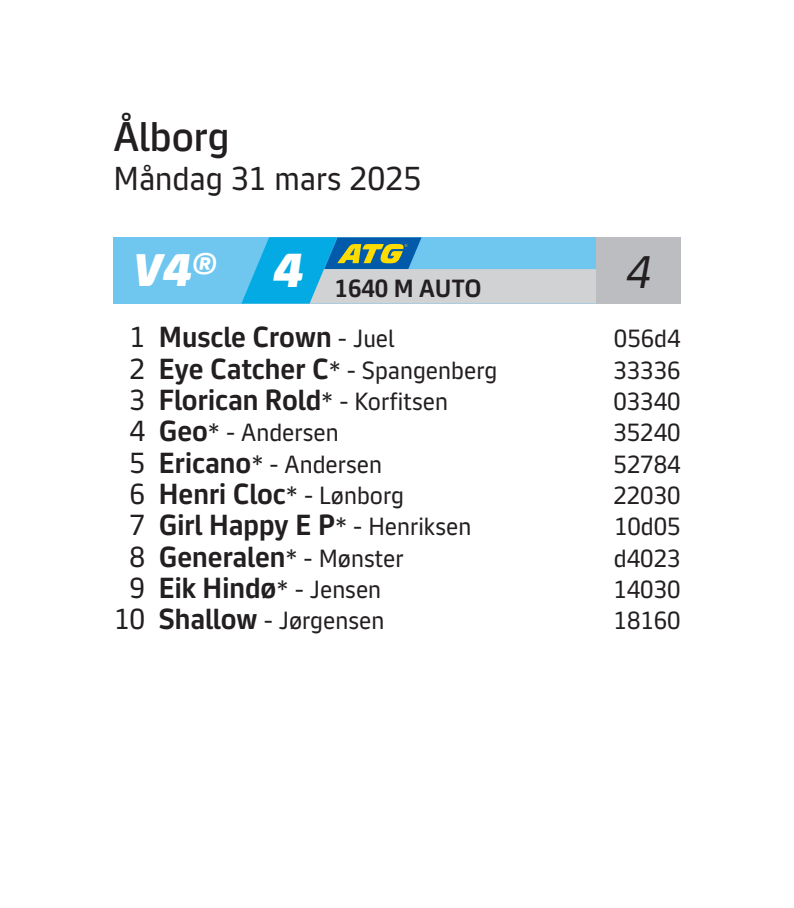
<style>
.page{position:relative;width:794px;height:908px;background:#fff}
.page>*{position:absolute;margin:0;border:0;box-sizing:border-box;transform-origin:0 0}
.t1{font:46px "ATG Rubrik";color:#fff}
.t2{font:44px "ATG Rubrik";color:#fff}
.t3{font:italic 44px "ATG Text";color:#231f20}
.t4{font:500 40px "ATG Text";color:#231f20}
.t5{font:32px "ATG Text";color:#231f20}
.HorseAndRider{font:700 28px "ATG Text";color:#231f20}
.S_REKORD{font:28px "ATG Text";color:#231f20}
.HorseAndRider-2{font:24px "ATG Text";color:#231f20}
.S_REKORD-2{font:24px "ATG Text";color:#231f20}
.t6{font:700 24px "ATG Text";color:#231f20}
.s1{font-weight:400;font-size:24px}
.s2{font-weight:700;font-size:28px}
</style>
<div class="page">
<div style="left:595px;top:237px;width:85px;height:66px;background:#bcbdc0"></div>
<svg style="left:113px;top:237px;width:483px;height:66px;background:#79bfdb"></svg>
<p class="t4" style="left:113px;top:113px;width:118px">Ålborg</p>
<p class="t5" style="left:113px;top:159px;width:309px">Måndag 31 mars 2025</p>
<p class="t2" style="left:134px;top:244px;width:83px">V4®</p>
<p class="t1" style="left:273px;top:243px;width:32px">4</p>
<p class="t6" style="left:334px;top:274px;width:149px">1640 M AUTO</p>
<p class="t3" style="left:626px;top:246px;width:26px">4</p>
<p class="S_REKORD" style="left:129px;top:320px;width:17px">1</p>
<p class="HorseAndRider" style="left:159px;top:320px;width:237px">Muscle Crown <span class="s1">- Juel</span></p>
<p class="S_REKORD-2" style="left:614px;top:324px;width:68px">056d4</p>
<p class="S_REKORD" style="left:129px;top:352px;width:17px">2</p>
<p class="HorseAndRider-2" style="left:159px;top:356px;width:340px"><span class="s2">Eye Catcher C</span>* - Spangenberg</p>
<p class="S_REKORD-2" style="left:613px;top:356px;width:69px">33336</p>
<p class="S_REKORD" style="left:129px;top:383px;width:17px">3</p>
<p class="HorseAndRider" style="left:159px;top:383px;width:291px">Florican Rold<span class="s1">* - Korfitsen</span></p>
<p class="S_REKORD-2" style="left:613px;top:387px;width:69px">03340</p>
<p class="S_REKORD" style="left:129px;top:414px;width:17px">4</p>
<p class="HorseAndRider-2" style="left:159px;top:418px;width:181px"><span class="s2">Geo</span>* - Andersen</p>
<p class="S_REKORD-2" style="left:613px;top:418px;width:69px">35240</p>
<p class="S_REKORD" style="left:129px;top:446px;width:17px">5</p>
<p class="HorseAndRider-2" style="left:159px;top:449px;width:225px"><span class="s2">Ericano</span>* - Andersen</p>
<p class="S_REKORD-2" style="left:613px;top:449px;width:68px">52784</p>
<p class="S_REKORD" style="left:129px;top:477px;width:17px">6</p>
<p class="HorseAndRider" style="left:159px;top:477px;width:247px">Henri Cloc<span class="s1">* - Lønborg</span></p>
<p class="S_REKORD-2" style="left:613px;top:481px;width:69px">22030</p>
<p class="S_REKORD" style="left:129px;top:508px;width:17px">7</p>
<p class="HorseAndRider" style="left:159px;top:508px;width:314px">Girl Happy E P<span class="s1">* - Henriksen</span></p>
<p class="S_REKORD-2" style="left:614px;top:512px;width:68px">10d05</p>
<p class="S_REKORD" style="left:129px;top:540px;width:17px">8</p>
<p class="HorseAndRider" style="left:159px;top:539px;width:246px">Generalen<span class="s1">* - Mønster</span></p>
<p class="S_REKORD-2" style="left:614px;top:543px;width:68px">d4023</p>
<p class="S_REKORD" style="left:129px;top:571px;width:17px">9</p>
<p class="HorseAndRider" style="left:159px;top:570px;width:224px">Eik Hindø<span class="s1">* - Jensen</span></p>
<p class="S_REKORD-2" style="left:613px;top:575px;width:68px">14030</p>
<p class="S_REKORD" style="left:114px;top:602px;width:33px">10</p>
<p class="HorseAndRider-2" style="left:159px;top:606px;width:227px"><span class="s2">Shallow</span> - Jørgensen</p>
<p class="S_REKORD-2" style="left:613px;top:606px;width:68px">18160</p>
</div>
